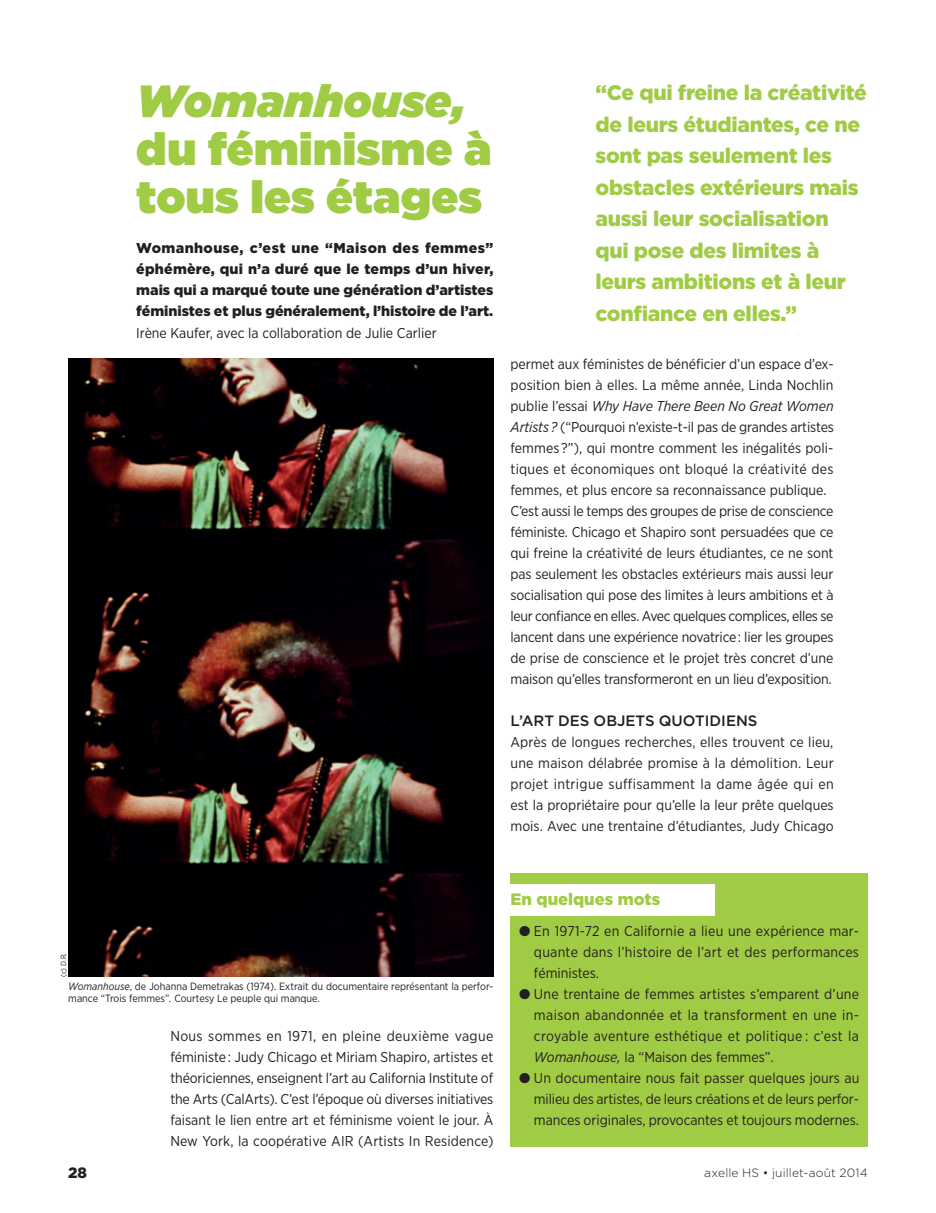
<style>
.page{position:relative;width:936px;height:1213px;background:#fff}
.page>*{position:absolute;margin:0;border:0;box-sizing:border-box;transform-origin:0 0}
.t1{font:900 45px/48px "Gotham";letter-spacing:.005em;color:#a0cb45}
.t2{font:900 21px/31.5px "Gotham";letter-spacing:-.015em;color:#a0cb45}
.t3{font:900 16.5px "Gotham";color:#a0cb45}
.t4{font:500 15px "Gotham";color:#231f20}
.t5{font:900 15px "Gotham";color:#231f20}
.t6{font:14.25px/21px "Gotham Narrow";letter-spacing:-.005em;color:#231f20;text-align:justify}
.t7{font:900 14.25px/21px "Gotham";letter-spacing:-.005em;color:#231f20;text-align:justify}
.t8{font:300 12px "Gotham";letter-spacing:.015em;color:#231f20}
.t9{font:10.5px/12px "Gotham Narrow";color:#231f20}
.t10{font:7.5px "Gotham Narrow";color:#231f20}
.s1{font-style:italic}
.s2{font-family:"Gotham Narrow";font-weight:400}
</style>
<div class="page">
<div style="left:510px;top:873px;width:358px;height:273px;background:#a0cb45"></div>
<div style="left:506px;top:883px;width:209px;height:32px;background:#fff"></div>
<img style="left:68px;top:358px;width:425px;height:618px">
<p class="t1" style="left:136px;top:76px;width:357px"><span class="s1">Womanhouse, </span>du féminisme à tous les étages</p>
<p class="t7" style="left:136px;top:238px;width:359px">Womanhouse, c’est une “Maison des femmes” éphémère, qui n’a duré que le temps d’un hiver, mais qui a marqué toute une génération d’artistes féministes et plus généralement, l’histoire de l’art.<br><span class="s2">Irène Kaufer, avec la collaboration de Julie Carlier</span></p>
<p class="t2" style="left:596px;top:77px;width:273px">“Ce qui freine la créativité de leurs étudiantes, ce ne sont pas seulement les obstacles extérieurs mais aussi leur socialisation qui pose des limites à leurs ambitions et à leur confiance en elles.”</p>
<p class="t6" style="left:510px;top:353px;width:325px;text-align:left">permet aux féministes de bénéficier d’un espace d’ex&shy;position bien à elles. La même année, Linda Nochlin publie l’essai <span class="s1">Why Have There Been No Great Women Artists-?</span> (“Pourquoi n’existe-t-il pas de grandes artistes femmes-?”), qui montre comment les inégalités poli&shy;tiques et économiques ont bloqué la créativité des femmes, et plus encore sa reconnaissance publique.<br>C’est aussi le temps des groupes de prise de conscience féministe. Chicago et Shapiro sont persuadées que ce qui freine la créativité de leurs étudiantes, ce ne sont pas seulement les obstacles extérieurs mais aussi leur socialisation qui pose des limites à leurs ambitions et à leur confiance en elles. Avec quelques complices, elles se lancent dans une expérience novatrice-: lier les groupes de prise de conscience et le projet très concret d’une maison qu’elles transformeront en un lieu d’exposition.</p>
<p class="t4" style="left:510px;top:711px;width:248px">L’ART DES OBJETS QUOTIDIENS</p>
<p class="t6" style="left:510px;top:731px;width:325px">Après de longues recherches, elles trouvent ce lieu, une maison délabrée promise à la démolition. Leur projet intrigue suffisamment la dame âgée qui en est la propriétaire pour qu’elle la leur prête quelques mois. Avec une trentaine d’étudiantes, Judy Chicago</p>
<p class="t10" style="left:59px;top:976px;width:25px;rotate:-90deg">(c) D.R.</p>
<p class="t9" style="left:68px;top:979px;width:427px"><span class="s1">Womanhouse</span>, de Johanna Demetrakas (1974). Extrait du documentaire représentant la perfor&shy;mance “Trois femmes”. Courtesy Le peuple qui manque.</p>
<p class="t6" style="left:170px;top:1025px;width:325px">Nous sommes en 1971, en pleine deuxième vague féministe-: Judy Chicago et Miriam Shapiro, artistes et théoriciennes, enseignent l’art au California Institute of the Arts (CalArts). C’est l’époque où diverses initiatives faisant le lien entre art et féminisme voient le jour. À New York, la coopérative AIR (Artists In Residence)</p>
<p class="t3" style="left:510px;top:887px;width:151px">En quelques mots</p>
<p class="t6" style="left:534px;top:920px;width:327px;text-indent:-15px">● En 1971-72 en Californie a lieu une expérience mar&shy;quante dans l’histoire de l’art et des performances féministes.</p>
<p class="t6" style="left:534px;top:983px;width:327px;text-indent:-15px">● Une trentaine de femmes artistes s’emparent d’une maison abandonnée et la transforment en une in&shy;croyable aventure esthétique et politique-: c’est la <span class="s1">Womanhouse,</span> la “Maison des femmes”.</p>
<p class="t6" style="left:534px;top:1067px;width:327px;text-indent:-15px">● Un documentaire nous fait passer quelques jours au milieu des artistes, de leurs créations et de leurs perfor&shy;mances originales, provocantes et toujours modernes.</p>
<p class="t5" style="left:68px;top:1162px;width:20px">28</p>
<p class="t8" style="left:704px;top:1165px;width:165px">axelle HS • juillet-août 2014</p>
</div>
